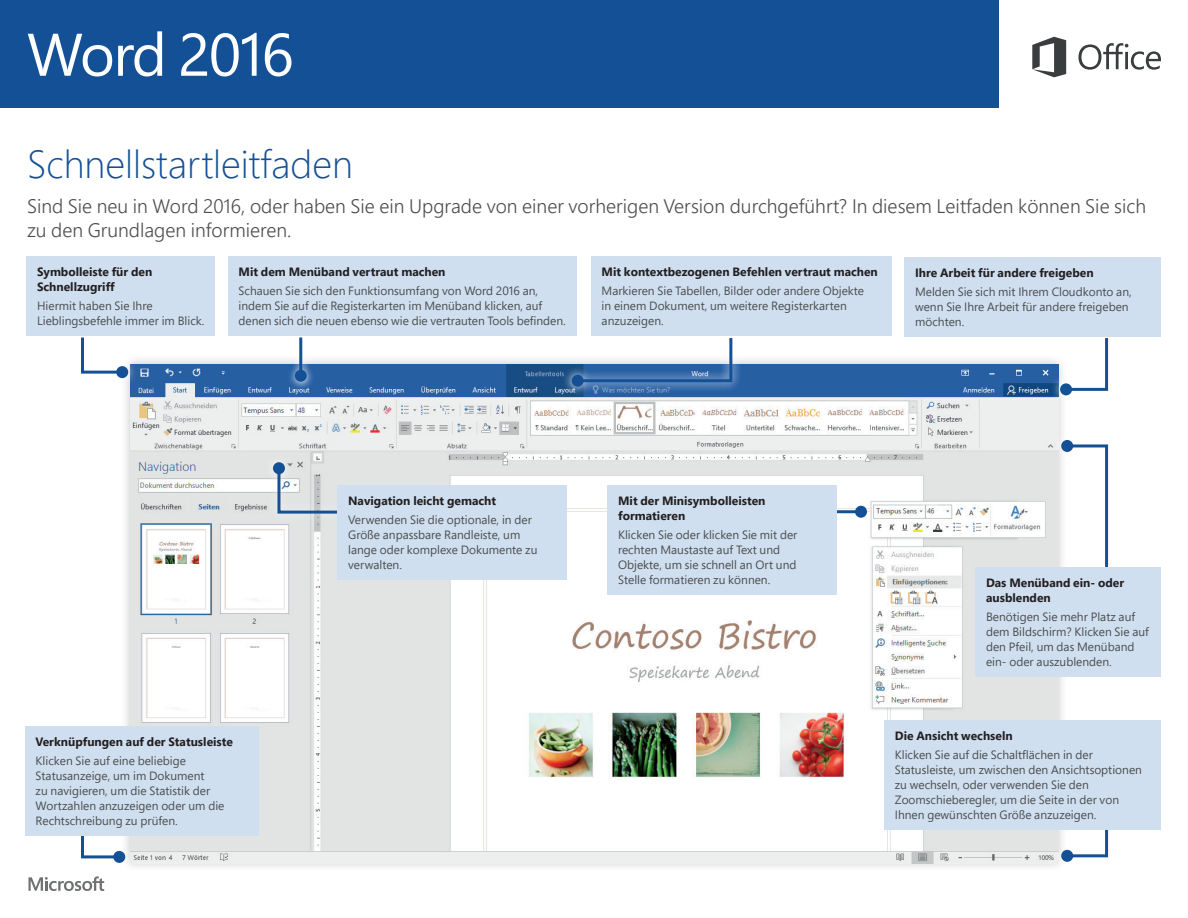
<style>
.page{position:relative;width:1188px;height:918px;background:#fff}
.page>*{position:absolute;margin:0;border:0;box-sizing:border-box;transform-origin:0 0}
.t1{font:60px "Segoe Pro";letter-spacing:-.025em;color:#fff}
.t2{font:300 39px "Segoe Pro";color:#145095}
.t3{font:300 19.5px/23.4px "Segoe Pro";color:#4c4e4e}
.t4{font:12px/15px "Segoe Pro";color:#4c4e4e}
.t5{font:700 12px/15px "Segoe Pro";color:#231f20}
</style>
<div class="page">
<div style="left:0;top:0;width:999px;height:108px;background:#145095"></div>
<svg style="left:1078px;top:43px;width:83px;height:27px"></svg>
<svg style="left:1032px;top:37px;width:34px;height:40px"></svg>
<div style="left:121px;top:355px;width:947px;height:518px;background:#f5f5f5"></div>
<img style="left:130px;top:364px;width:928px;height:499px">
<svg style="left:28px;top:876px;width:76px;height:15px"></svg>
<div style="left:1052px;top:799px;width:66px;height:72px;background:#fff;opacity:.75"></div>
<svg style="left:1064px;top:830px;width:46px;height:29px"></svg>
<div style="left:1061px;top:850px;width:12px;height:12px;background:#145095;border-radius:50%"></div>
<svg style="left:119px;top:362px;width:19px;height:25px"></svg>
<svg style="left:81px;top:337px;width:44px;height:38px"></svg>
<div style="left:116px;top:366px;width:12px;height:12px;background:#145095;border-radius:50%"></div>
<svg style="left:562px;top:329px;width:180px;height:67px"></svg>
<svg style="left:575px;top:335px;width:159px;height:49px"></svg>
<div style="left:572px;top:375px;width:12px;height:12px;background:#145095;border-radius:50%"></div>
<svg style="left:288px;top:337px;width:27px;height:54px"></svg>
<hr style="left:299px;top:337px;width:3px;height:39px;background:#145095">
<div style="left:295px;top:370px;width:12px;height:12px;background:#145095;border-radius:50%"></div>
<svg style="left:1052px;top:431px;width:21px;height:136px;fill:#e9e9e9"></svg>
<svg style="left:1064px;top:443px;width:45px;height:124px"></svg>
<div style="left:1061px;top:440px;width:12px;height:12px;background:#145095;border-radius:50%"></div>
<div style="left:71px;top:813px;width:63px;height:59px;background:#fff;opacity:.75"></div>
<svg style="left:80px;top:836px;width:42px;height:24px"></svg>
<div style="left:113px;top:851px;width:12px;height:12px;background:#145095;border-radius:50%"></div>
<svg style="left:1051px;top:362px;width:21px;height:43px"></svg>
<svg style="left:1063px;top:338px;width:46px;height:54px"></svg>
<div style="left:1060px;top:383px;width:12px;height:12px;background:#145095;border-radius:50%"></div>
<div style="left:264px;top:453px;width:82px;height:70px;background:#fff;opacity:.75"></div>
<svg style="left:276px;top:465px;width:64px;height:50px"></svg>
<div style="left:273px;top:462px;width:12px;height:12px;background:#145095;border-radius:50%"></div>
<hr style="left:837px;top:510px;width:24px;height:3px;background:#145095">
<div style="left:855px;top:506px;width:12px;height:12px;background:#145095;border-radius:50%"></div>
<div style="left:228px;top:256px;width:348px;height:80px;background:#cfdff0"></div>
<div style="left:26px;top:256px;width:189px;height:80px;background:#cfdff0"></div>
<div style="left:338px;top:485px;width:229px;height:95px;background:#cfdff0"></div>
<div style="left:591px;top:256px;width:300px;height:80px;background:#cfdff0"></div>
<div style="left:904px;top:257px;width:257px;height:80px;background:#cfdff0"></div>
<div style="left:975px;top:567px;width:186px;height:110px;background:#cfdff0"></div>
<div style="left:884px;top:720px;width:277px;height:110px;background:#cfdff0"></div>
<div style="left:608px;top:485px;width:229px;height:110px;background:#cfdff0"></div>
<div style="left:25px;top:726px;width:233px;height:110px;background:#cfdff0"></div>
<h1 class="t1" style="left:27px;top:13px;width:268px">Word 2016</h1>
<h2 class="t2" style="left:27px;top:137px;width:327px">Schnellstartleitfaden</h2>
<h3 class="t3" style="left:27px;top:194px;width:1121px">Sind Sie neu in Word 2016, oder haben Sie ein Upgrade von einer vorherigen Version durchgeführt? In diesem Leitfaden können Sie sich zu den Grundlagen informieren.</h3>
<p class="t5" style="left:239px;top:264px;width:208px">Mit dem Menüband vertraut machen</p>
<p class="t4" style="left:239px;top:283px;width:329px">Schauen Sie sich den Funktionsumfang von Word 2016 an, indem Sie auf die Registerkarten im Menüband klicken, auf denen sich die neuen ebenso wie die vertrauten Tools befinden.</p>
<p class="t5" style="left:37px;top:264px;width:117px">Symbolleiste für den<br>Schnellzugriff</p>
<p class="t4" style="left:37px;top:298px;width:169px">Hiermit haben Sie Ihre<br>Lieblingsbefehle immer im Blick.</p>
<p class="t5" style="left:602px;top:264px;width:278px">Mit kontextbezogenen Befehlen vertraut machen</p>
<p class="t4" style="left:602px;top:283px;width:264px">Markieren Sie Tabellen, Bilder oder andere Objekte in einem Dokument, um weitere Registerkarten anzuzeigen.</p>
<p class="t5" style="left:915px;top:265px;width:180px">Ihre Arbeit für andere freigeben</p>
<p class="t4" style="left:915px;top:284px;width:218px">Melden Sie sich mit Ihrem Cloudkonto an, wenn Sie Ihre Arbeit für andere freigeben möchten.</p>
<p class="t5" style="left:36px;top:734px;width:199px">Verknüpfungen auf der Statusleiste</p>
<p class="t4" style="left:36px;top:753px;width:190px">Klicken Sie auf eine beliebige<br>Statusanzeige, um im Dokument<br>zu navigieren, um die Statistik der<br>Wortzahlen anzuzeigen oder um die<br>Rechtschreibung zu prüfen.</p>
<p class="t5" style="left:348px;top:493px;width:149px">Navigation leicht gemacht</p>
<p class="t4" style="left:348px;top:512px;width:191px">Verwenden Sie die optionale, in der<br>Größe anpassbare Randleiste, um lange oder komplexe Dokumente zu verwalten.</p>
<p class="t5" style="left:618px;top:493px;width:149px">Mit der Minisymbolleisten formatieren</p>
<p class="t4" style="left:618px;top:527px;width:181px">Klicken Sie oder klicken Sie mit der rechten Maustaste auf Text und<br>Objekte, um sie schnell an Ort und<br>Stelle formatieren zu können.</p>
<p class="t5" style="left:986px;top:575px;width:140px">Das Menüband ein- oder ausblenden</p>
<p class="t4" style="left:986px;top:609px;width:165px">Benötigen Sie mehr Platz auf dem Bildschirm? Klicken Sie auf den Pfeil, um das Menüband ein- oder auszublenden.</p>
<p class="t5" style="left:895px;top:728px;width:119px">Die Ansicht wechseln</p>
<p class="t4" style="left:895px;top:747px;width:249px">Klicken Sie auf die Schaltflächen in der Statusleiste, um zwischen den Ansichtsoptionen zu wechseln, oder verwenden Sie den Zoomschieberegler, um die Seite in der von Ihnen gewünschten Größe anzuzeigen.</p>
</div>
